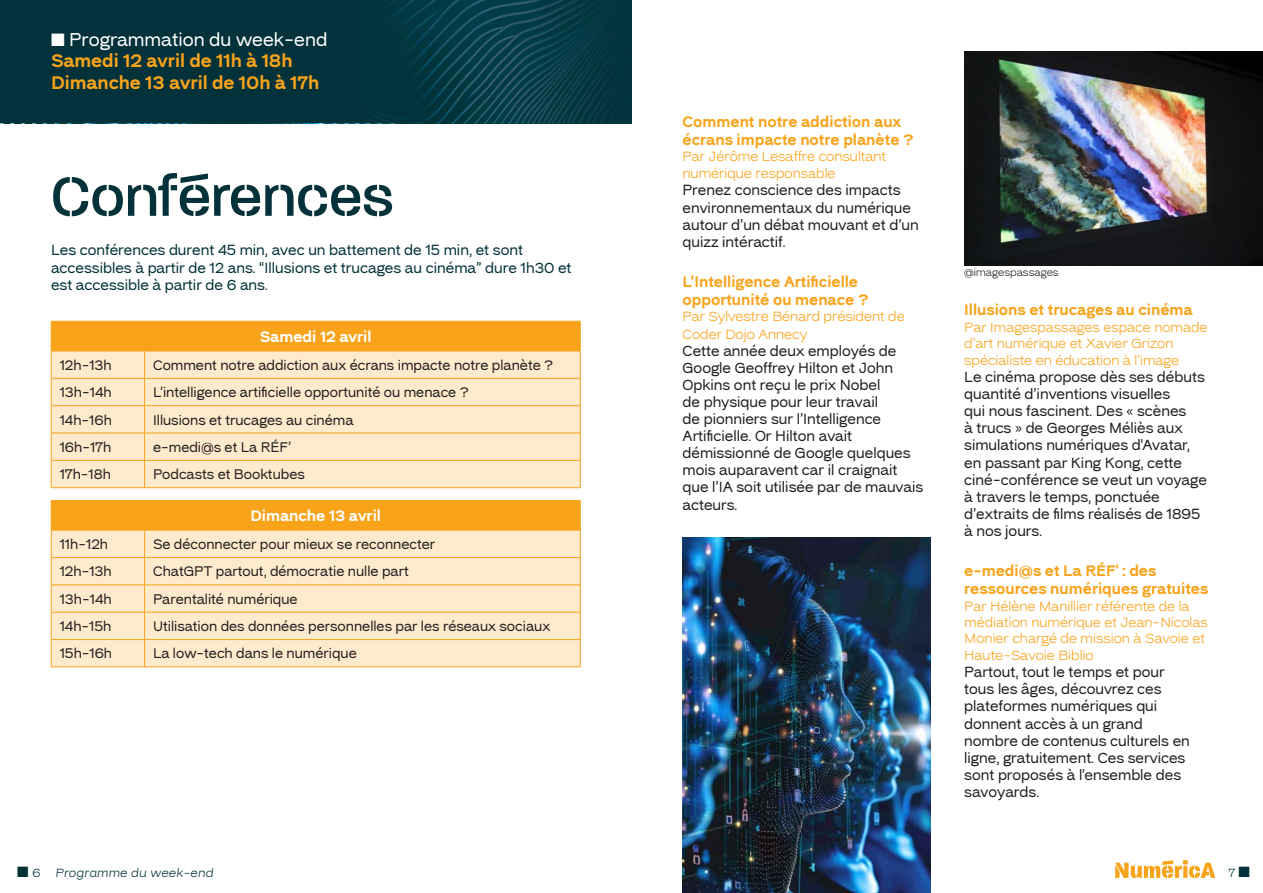
<style>
.page{position:relative;width:1263px;height:893px;background:#fff}
.page>*{position:absolute;margin:0;border:0;box-sizing:border-box;transform-origin:0 0}
.t1{font:500 60px "Paralucent Stencil";color:#03323a}
.t2{font:600 condensed 18px "Rock Star";color:#f9a31b}
.t3{font:condensed 18px "Rock Star";color:#fff}
.DESCRIPTIF{font:600 condensed 15px/18px "Rock Star";color:#f9a31b}
.t4{font:600 condensed 15px "Rock Star";color:#fff}
.DESCRIPTIF-2{font:condensed 14.25px/17.1px "Rock Star";color:#231f20}
.t5{font:condensed 14.25px/17.1px "Rock Star";color:#03323a}
.t6{font:condensed 13.5px "Rock Star";color:#231f20}
.DESCRIPTIF-3{font:300 condensed 13.5px/16.5px "Rock Star";color:#f9a31b}
.t7{font:italic 300 condensed 12px "Rock Star";color:#03323a}
.t8{font:300 condensed 12px "Rock Star";color:#03323a}
.t9{font:300 condensed 10.5px "Rock Star";color:#231f20}
</style>
<div class="page">
<svg style="left:1115px;top:860px;width:100px;height:18px"></svg>
<svg style="left:0;top:0;width:631px;height:123px;fill:#03323a"></svg>
<div style="left:52px;top:322px;width:528px;height:29px;background:#f9a31b"></div>
<svg style="left:51px;top:352px;width:529px;height:315px;fill:#feeacc"></svg>
<hr style="left:51px;top:378px;width:94px;height:1px;background:#f9a31b">
<hr style="left:145px;top:378px;width:435px;height:1px;background:#f9a31b">
<svg style="left:144px;top:352px;width:1px;height:135px"></svg>
<hr style="left:51px;top:405px;width:94px;height:1px;background:#f9a31b">
<hr style="left:145px;top:405px;width:435px;height:1px;background:#f9a31b">
<hr style="left:51px;top:433px;width:94px;height:1px;background:#f9a31b">
<hr style="left:145px;top:433px;width:435px;height:1px;background:#f9a31b">
<hr style="left:51px;top:460px;width:94px;height:1px;background:#f9a31b">
<hr style="left:145px;top:460px;width:435px;height:1px;background:#f9a31b">
<hr style="left:51px;top:321px;width:94px;height:1px;background:#f9a31b">
<hr style="left:51px;top:321px;width:1px;height:30px;background:#f9a31b">
<hr style="left:145px;top:321px;width:435px;height:1px;background:#f9a31b">
<hr style="left:51px;top:351px;width:94px;height:1px;background:#f9a31b">
<hr style="left:145px;top:351px;width:435px;height:1px;background:#f9a31b">
<svg style="left:51px;top:351px;width:1px;height:136px"></svg>
<svg style="left:580px;top:351px;width:1px;height:136px"></svg>
<hr style="left:51px;top:487px;width:94px;height:1px;background:#f9a31b">
<hr style="left:145px;top:487px;width:435px;height:1px;background:#f9a31b">
<hr style="left:51px;top:500px;width:94px;height:1px;background:#f9a31b">
<hr style="left:145px;top:500px;width:435px;height:1px;background:#f9a31b">
<hr style="left:580px;top:321px;width:1px;height:30px;background:#f9a31b">
<hr style="left:51px;top:530px;width:94px;height:1px;background:#f9a31b">
<hr style="left:145px;top:530px;width:435px;height:1px;background:#f9a31b">
<hr style="left:51px;top:557px;width:94px;height:1px;background:#f9a31b">
<hr style="left:145px;top:557px;width:435px;height:1px;background:#f9a31b">
<hr style="left:51px;top:585px;width:94px;height:1px;background:#f9a31b">
<hr style="left:145px;top:585px;width:435px;height:1px;background:#f9a31b">
<hr style="left:51px;top:612px;width:94px;height:1px;background:#f9a31b">
<hr style="left:145px;top:612px;width:435px;height:1px;background:#f9a31b">
<hr style="left:51px;top:639px;width:94px;height:1px;background:#f9a31b">
<svg style="left:51px;top:501px;width:1px;height:166px"></svg>
<hr style="left:51px;top:667px;width:94px;height:1px;background:#f9a31b">
<hr style="left:145px;top:639px;width:435px;height:1px;background:#f9a31b">
<svg style="left:144px;top:530px;width:1px;height:137px"></svg>
<svg style="left:580px;top:501px;width:1px;height:166px"></svg>
<hr style="left:145px;top:667px;width:435px;height:1px;background:#f9a31b">
<img style="left:682px;top:538px;width:248px;height:355px">
<img style="left:964px;top:51px;width:299px;height:215px">
<p class="t3" style="left:51px;top:28px;width:278px">■ Programmation du week-end</p>
<p class="t2" style="left:51px;top:49px;width:243px">Samedi 12 avril de 11h à 18h</p>
<p class="t2" style="left:51px;top:71px;width:270px">Dimanche 13 avril de 10h à 17h</p>
<p class="t1" style="left:50px;top:156px;width:345px">Conférences</p>
<p class="t5" style="left:51px;top:242px;width:522px">Les conférences durent 45 min, avec un battement de 15 min, et sont accessibles à partir de 12 ans. “Illusions et trucages au cinéma” dure 1h30 et est accessible à partir de 6 ans.</p>
<p class="t4" style="left:260px;top:327px;width:113px">Samedi 12 avril</p>
<p class="t6" style="left:60px;top:357px;width:54px">12h-13h</p>
<p class="t6" style="left:153px;top:357px;width:401px">Comment notre addiction aux écrans impacte notre planète ?</p>
<p class="t6" style="left:60px;top:384px;width:53px">13h-14h</p>
<p class="t6" style="left:153px;top:384px;width:317px">L’intelligence artificielle opportunité ou menace ?</p>
<p class="t6" style="left:60px;top:411px;width:54px">14h-16h</p>
<p class="t6" style="left:153px;top:411px;width:202px">Illusions et trucages au cinéma</p>
<p class="t6" style="left:60px;top:439px;width:53px">16h-17h</p>
<p class="t6" style="left:153px;top:439px;width:139px">e-medi@s et La RÉF’</p>
<p class="t6" style="left:60px;top:466px;width:53px">17h-18h</p>
<p class="t6" style="left:153px;top:466px;width:153px">Podcasts et Booktubes</p>
<p class="t4" style="left:250px;top:506px;width:132px">Dimanche 13 avril</p>
<p class="t6" style="left:60px;top:536px;width:50px">11h-12h</p>
<p class="t6" style="left:153px;top:536px;width:284px">Se déconnecter pour mieux se reconnecter</p>
<p class="t6" style="left:60px;top:563px;width:54px">12h-13h</p>
<p class="t6" style="left:153px;top:563px;width:257px">ChatGPT partout, démocratie nulle part</p>
<p class="t6" style="left:60px;top:591px;width:53px">13h-14h</p>
<p class="t6" style="left:153px;top:591px;width:146px">Parentalité numérique</p>
<p class="t6" style="left:60px;top:618px;width:53px">14h-15h</p>
<p class="t6" style="left:153px;top:618px;width:399px">Utilisation des données personnelles par les réseaux sociaux</p>
<p class="t6" style="left:60px;top:645px;width:54px">15h-16h</p>
<p class="t6" style="left:153px;top:645px;width:205px">La low-tech dans le numérique</p>
<p class="DESCRIPTIF" style="left:682px;top:113px;width:232px">Comment notre addiction aux écrans impacte notre planète ?</p>
<p class="DESCRIPTIF-3" style="left:682px;top:148px;width:205px;line-height:17.1px">Par Jérôme Lesaffre consultant numérique responsable</p>
<p class="DESCRIPTIF-2" style="left:682px;top:182px;width:238px">Prenez conscience des impacts environnementaux du numérique autour d’un débat mouvant et d’un quizz intéractif.</p>
<p class="DESCRIPTIF" style="left:682px;top:273px;width:187px">L’Intelligence Artificielle opportunité ou menace ?</p>
<p class="DESCRIPTIF-3" style="left:682px;top:308px;width:224px;line-height:17.1px">Par Sylvestre Bénard président de<br>Coder Dojo Annecy</p>
<p class="DESCRIPTIF-2" style="left:682px;top:342px;width:242px">Cette année deux employés de<br>Google Geoffrey Hilton et John<br>Opkins ont reçu le prix Nobel<br>de physique pour leur travail<br>de pionniers sur l’Intelligence<br>Artificielle. Or Hilton avait démissionné de Google quelques mois auparavent car il craignait que l’IA soit utilisée par de mauvais acteurs.</p>
<p class="t9" style="left:964px;top:266px;width:96px">@imagespassages</p>
<p class="DESCRIPTIF" style="left:964px;top:301px;width:230px">Illusions et trucages au cinéma</p>
<p class="DESCRIPTIF-3" style="left:964px;top:319px;width:245px">Par Imagespassages espace nomade d’art numérique et Xavier Grizon spécialiste en éducation à l’image</p>
<p class="DESCRIPTIF-2" style="left:964px;top:369px;width:244px">Le cinéma propose dès ses débuts quantité d’inventions visuelles<br>qui nous fascinent. Des « scènes<br>à trucs » de Georges Méliès aux simulations numériques d'Avatar, en passant par King Kong, cette ciné-conférence se veut un voyage à travers le temps, ponctuée d’extraits de films réalisés de 1895 à nos jours.</p>
<p class="DESCRIPTIF" style="left:964px;top:562px;width:246px">e-medi@s et La RÉF' : des ressources numériques gratuites</p>
<p class="DESCRIPTIF-3" style="left:964px;top:598px;width:245px">Par Hélène Manillier référente de la médiation numérique et Jean-Nicolas<br>Monier chargé de mission à Savoie et<br>Haute-Savoie Biblio</p>
<p class="DESCRIPTIF-2" style="left:964px;top:664px;width:227px">Partout, tout le temps et pour tous les âges, découvrez ces plateformes numériques qui donnent accès à un grand nombre de contenus culturels en ligne, gratuitement. Ces services sont proposés à l'ensemble des savoyards.</p>
<p class="t8" style="left:17px;top:866px;width:25px">■ 6</p>
<p class="t7" style="left:56px;top:866px;width:159px">Programme du week-end</p>
<p class="t8" style="left:1228px;top:866px;width:23px">7 ■</p>
</div>
